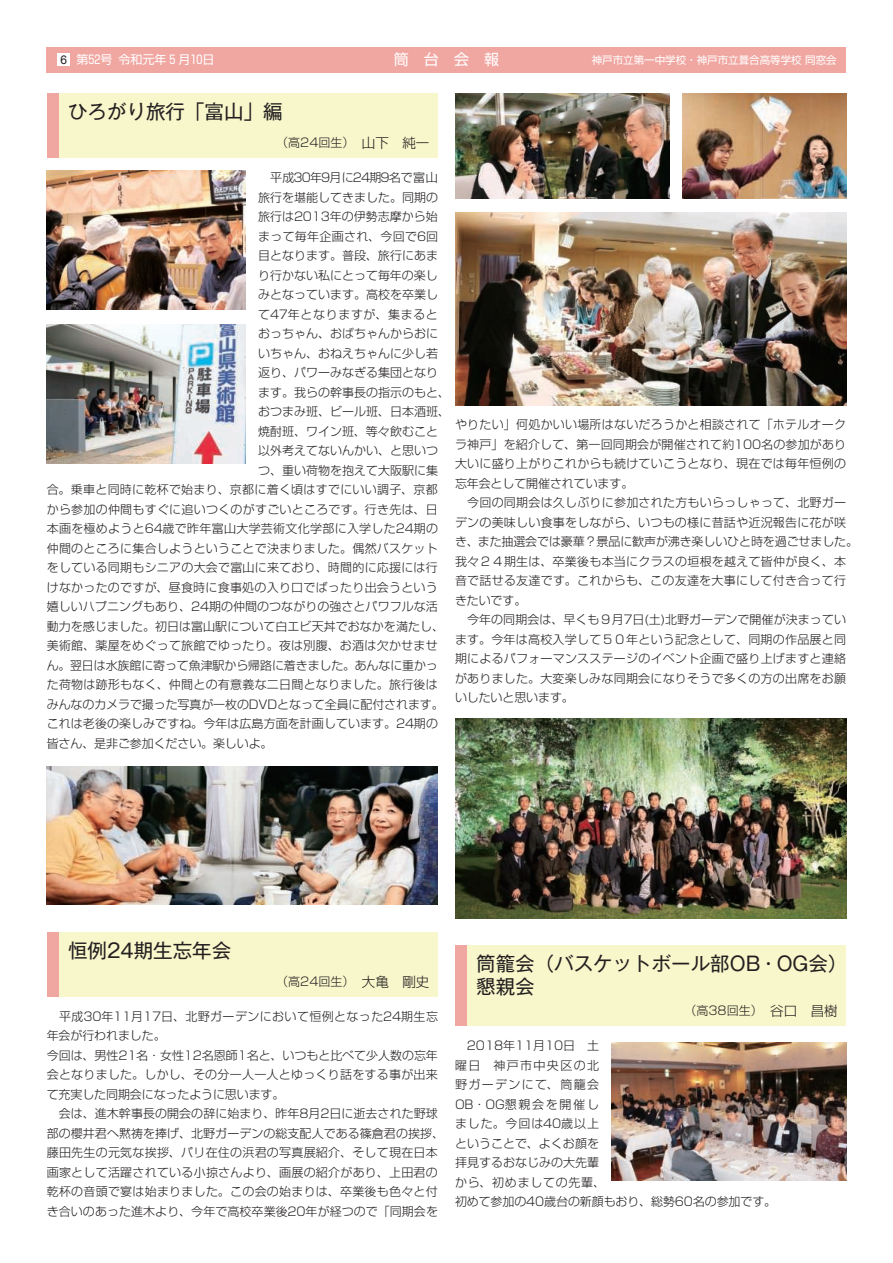
<style>
.page{position:relative;width:893px;height:1263px;background:#fff}
.page>*{position:absolute;margin:0;border:0;box-sizing:border-box;transform-origin:0 0}
.t1{font:19.5px/23px "Gothic MB101 Pro";color:#231f20}
.t2{font:15px "Shin Go Pro";color:#fff}
.t3{font:300 12px/19.5px "Shin Go Pro";letter-spacing:.015em;color:#231f20}
.t4{font:300 12px "Shin Go Pro";letter-spacing:-.01em;color:#231f20}
.t5{font:300 12px "Shin Go Pro";letter-spacing:-.07em;color:#231f20}
.t6{font:300 12px "Shin Go Pro";letter-spacing:.05em;color:#231f20}
.t7{font:12px "Shin Go Pro";color:#fff}
.t8{font:10.5px "Shin Go Pro";color:#fff}
.s1{font-family:"Arial";color:#231f20}
.s2{font-size:13.5px}
</style>
<div class="page">
<div style="left:47px;top:47px;width:799px;height:25px;background:#f0a6a1"></div>
<div style="left:57px;top:53px;width:13px;height:13px;background:#fff"></div>
<div style="left:47px;top:94px;width:13px;height:64px;background:#f0a6a1"></div>
<div style="left:60px;top:94px;width:378px;height:64px;background:#f7f7cb"></div>
<div style="left:47px;top:932px;width:13px;height:65px;background:#f0a6a1"></div>
<div style="left:60px;top:932px;width:378px;height:65px;background:#f7f7cb"></div>
<div style="left:455px;top:945px;width:13px;height:81px;background:#f0a6a1"></div>
<div style="left:468px;top:945px;width:378px;height:81px;background:#f7f7cb"></div>
<img style="left:455px;top:213px;width:391px;height:193px">
<img style="left:455px;top:94px;width:214px;height:105px">
<img style="left:682px;top:94px;width:164px;height:105px">
<img style="left:455px;top:719px;width:391px;height:199px">
<img style="left:612px;top:1042px;width:234px;height:138px">
<img style="left:47px;top:766px;width:391px;height:138px">
<img style="left:47px;top:170px;width:198px;height:139px">
<img style="left:47px;top:324px;width:198px;height:139px">
<p class="t7" style="left:60px;top:50px;width:156px"><span class="s1">6</span> 第52号 令和元年 5 月１０日</p>
<p class="t2" style="left:394px;top:47px;width:106px">筒台会報</p>
<p class="t8" style="left:592px;top:51px;width:246px">神戸市立第一中学校・神戸市立葺合高等学校 同窓会</p>
<h1 class="t1" style="left:68px;top:98px;width:216px">ひろがり旅行「富山」編</h1>
<p class="t3" style="left:276px;top:132px;width:155px">（高24回生）<span class="s2">　山下　純一</span></p>
<p class="t5" style="left:258px;top:168px;width:181px">　平成30年9月に24期9名で富山</p>
<p class="t3" style="left:258px;top:186px;width:181px">旅行を堪能してきました。同期の</p>
<p class="t3" style="left:258px;top:205px;width:181px">旅行は2013年の伊勢志摩から始</p>
<p class="t3" style="left:258px;top:225px;width:181px">まって毎年企画され、今回で6回</p>
<p class="t3" style="left:258px;top:244px;width:181px">目となります。普段、旅行にあま</p>
<p class="t3" style="left:258px;top:264px;width:181px">り行かない私にとって毎年の楽し</p>
<p class="t3" style="left:258px;top:283px;width:181px">みとなっています。高校を卒業し</p>
<p class="t6" style="left:258px;top:304px;width:181px">て47年となりますが、集まると</p>
<p class="t3" style="left:258px;top:322px;width:181px">おっちゃん、おばちゃんからおに</p>
<p class="t3" style="left:258px;top:342px;width:181px">いちゃん、おねえちゃんに少し若</p>
<p class="t3" style="left:258px;top:361px;width:181px">返り、パワーみなぎる集団となり</p>
<p class="t3" style="left:258px;top:381px;width:193px">ます。我らの幹事長の指示のもと、</p>
<p class="t3" style="left:258px;top:400px;width:193px">おつまみ班、ビール班、日本酒班、</p>
<p class="t3" style="left:258px;top:420px;width:181px">焼酎班、ワイン班、等々飲むこと</p>
<p class="t3" style="left:258px;top:439px;width:181px">以外考えてないんかい、と思いつ</p>
<p class="t3" style="left:258px;top:459px;width:181px">つ、重い荷物を抱えて大阪駅に集</p>
<p class="t3" style="left:47px;top:478px;width:393px">合。乗車と同時に乾杯で始まり、京都に着く頃はすでにいい調子、京都</p>
<p class="t3" style="left:47px;top:498px;width:393px">から参加の仲間もすぐに追いつくのがすごいところです。行き先は、日</p>
<p class="t3" style="left:47px;top:517px;width:393px">本画を極めようと64歳で昨年富山大学芸術文化学部に入学した24期の</p>
<p class="t3" style="left:47px;top:537px;width:393px">仲間のところに集合しようということで決まりました。偶然バスケット</p>
<p class="t3" style="left:47px;top:556px;width:393px">をしている同期もシニアの大会で富山に来ており、時間的に応援には行</p>
<p class="t3" style="left:47px;top:576px;width:393px">けなかったのですが、昼食時に食事処の入り口でばったり出会うという</p>
<p class="t3" style="left:47px;top:595px;width:393px">嬉しいハプニングもあり、24期の仲間のつながりの強さとパワフルな活</p>
<p class="t3" style="left:47px;top:615px;width:399px">動力を感じました。初日は富山駅について白エビ天丼でおなかを満たし、</p>
<p class="t3" style="left:47px;top:634px;width:393px">美術館、薬屋をめぐって旅館でゆったり。夜は別腹、お酒は欠かせませ</p>
<p class="t4" style="left:47px;top:655px;width:393px">ん。翌日は水族館に寄って魚津駅から帰路に着きました。あんなに重かっ</p>
<p class="t3" style="left:47px;top:673px;width:393px">た荷物は跡形もなく、仲間との有意義な二日間となりました。旅行後は</p>
<p class="t4" style="left:47px;top:694px;width:399px">みんなのカメラで撮った写真が一枚のDVDとなって全員に配付されます。</p>
<p class="t3" style="left:47px;top:712px;width:393px">これは老後の楽しみですね。今年は広島方面を計画しています。24期の</p>
<p class="t4" style="left:47px;top:733px;width:227px">皆さん、是非ご参加ください。楽しいよ。</p>
<p class="t3" style="left:455px;top:413px;width:405px">やりたい」何処かいい場所はないだろうかと相談されて「ホテルオークラ神戸」を紹介して、第一回同期会が開催されて約100名の参加があり大いに盛り上がりこれからも続けていこうとなり、現在では毎年恒例の忘年会として開催されています。<br>　今回の同期会は久しぶりに参加された方もいらっしゃって、北野ガーデンの美味しい食事をしながら、いつもの様に昔話や近況報告に花が咲き、また抽選会では豪華？景品に歓声が沸き楽しいひと時を過ごせました。我々２４期生は、卒業後も本当にクラスの垣根を越えて皆仲が良く、本音で話せる友達です。これからも、この友達を大事にして付き合って行きたいです。<br>　今年の同期会は、早くも９月7日(土)北野ガーデンで開催が決まっています。今年は高校入学して５０年という記念として、同期の作品展と同期によるパフォーマンスステージのイベント企画で盛り上げますと連絡がありました。大変楽しみな同期会になりそうで多くの方の出席をお願いしたいと思います。</p>
<h1 class="t1" style="left:68px;top:936px;width:165px">恒例24期生忘年会</h1>
<p class="t3" style="left:276px;top:970px;width:155px">（高24回生）<span class="s2">　大亀　剛史</span></p>
<p class="t3" style="left:47px;top:1005px;width:399px">　平成30年11月17日、北野ガーデンにおいて恒例となった24期生忘年会が行われました。<br>今回は、男性21名・女性12名恩師1名と、いつもと比べて少人数の忘年会となりました。しかし、その分一人一人とゆっくり話をする事が出来て充実した同期会になったように思います。<br>　会は、進木幹事長の開会の辞に始まり、昨年8月2日に逝去された野球部の櫻井君へ黙祷を捧げ、北野ガーデンの総支配人である篠倉君の挨拶、藤田先生の元気な挨拶、パリ在住の浜君の写真展紹介、そして現在日本画家として活躍されている小掠さんより、画展の紹介があり、上田君の乾杯の音頭で宴は始まりました。この会の始まりは、卒業後も色々と付き合いのあった進木より、今年で高校卒業後20年が経つので「同期会を</p>
<h1 class="t1" style="left:476px;top:949px;width:373px">筒籠会（バスケットボール部OB・OG会）懇親会</h1>
<p class="t3" style="left:684px;top:999px;width:155px">（高38回生）<span class="s2">　谷口　昌樹</span></p>
<p class="t3" style="left:455px;top:1034px;width:323px">　2018年11月10日 土<br>曜日　神戸市中央区の北<br>野ガーデンにて、筒籠会<br>OB・OG懇親会を開催し<br>ました。今回は40歳以上<br>ということで、よくお顔を<br>拝見するおなじみの大先輩<br>から、初めましての先輩、<br>初めて参加の40歳台の新顔もおり、総勢60名の参加です。</p>
</div>
